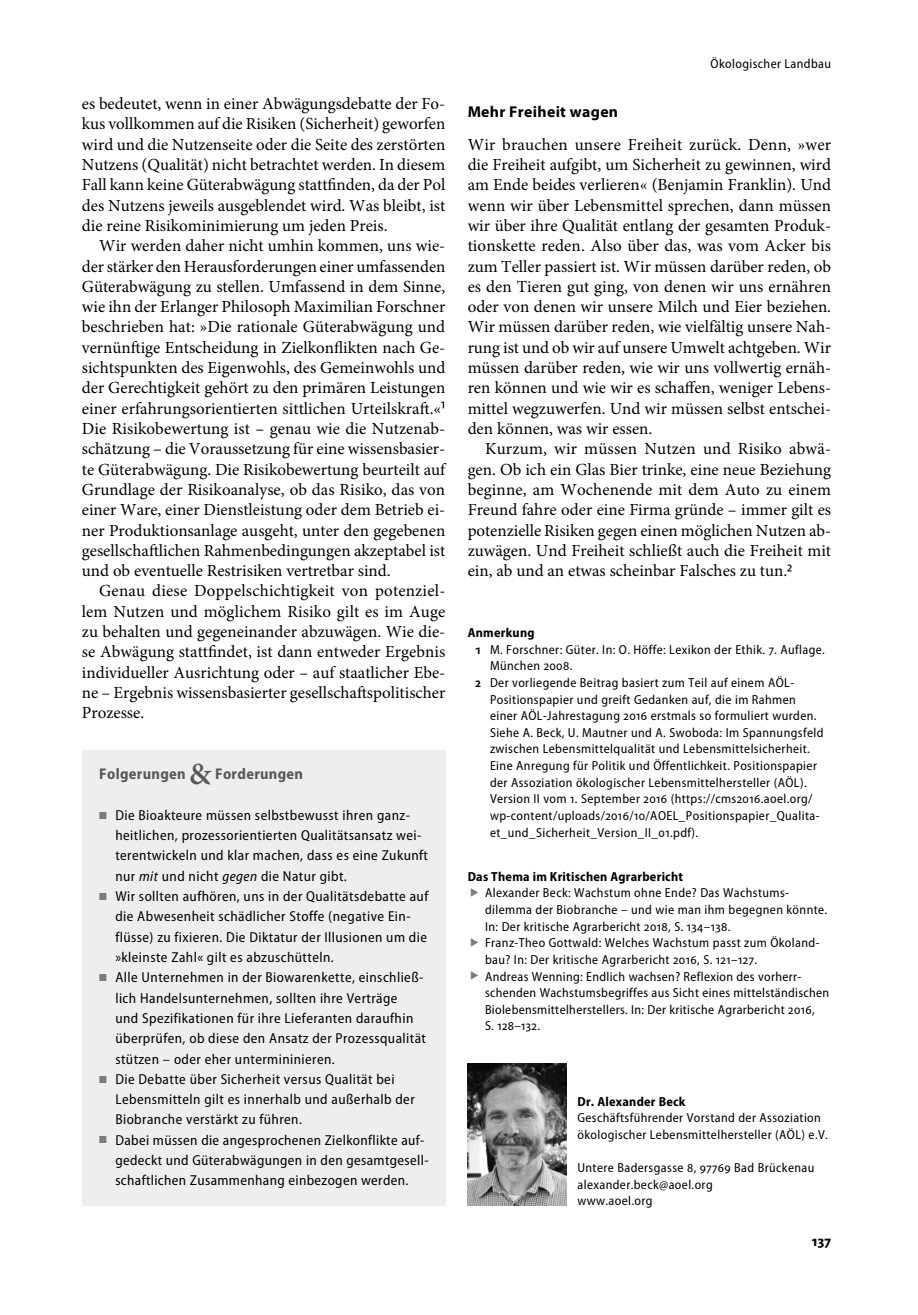
<style>
.page{position:relative;width:918px;height:1315px;background:#fff}
.page>*{position:absolute;margin:0;border:0;box-sizing:border-box;transform-origin:0 0}
.t1{font:16.97px/20.3px "Minion Pro";color:#000;text-align:justify}
.t2{font:700 15.75px "Myriad Pro";letter-spacing:.02em;color:#000}
.t3{font:700 semi-condensed 15.58px "Myriad Pro";letter-spacing:.02em;color:#585858}
.t4{font:700 semi-condensed 14.88px "Myriad Pro";color:#000}
.t5{font:semi-condensed 14.35px/20.3px "Myriad Pro";letter-spacing:.03em;color:#000}
.t6{font:semi-condensed 13.12px/16.6px "Myriad Pro";letter-spacing:.03em;color:#000}
.t7{font:700 semi-condensed 13.12px "Myriad Pro";letter-spacing:.02em;color:#000}
.s1{font-family:"Myriad Pro";font-stretch:semi-condensed;font-size:17.5px}
.s2{font-family:"Minion Pro";font-weight:600;font-stretch:normal;font-size:30.8px}
.s3{color:#7c7c7c}
.s4{font-style:italic}
</style>
<div class="page">
<div style="left:82px;top:750px;width:363px;height:455px;background:#eee"></div>
<img style="left:468px;top:1063px;width:99px;height:142px">
<p class="t1" style="left:82px;top:95px;width:365px">es bedeutet, wenn in einer Abwägungsdebatte der Fo&shy;kus vollkommen auf die Risiken (Sicherheit) geworfen wird und die Nutzenseite oder die Seite des zerstörten Nutzens (Qualität) nicht betrachtet werden. In diesem Fall kann keine Güterabwägung stattfinden, da der Pol des Nutzens jeweils ausgeblendet wird. Was bleibt, ist die reine Risikominimierung um jeden Preis.</p>
<p class="t1" style="left:82px;top:237px;width:365px;text-indent:17px">Wir werden daher nicht umhin kommen, uns wie&shy;der stärker den Herausforderungen einer umfassenden Güterabwägung zu stellen. Umfassend in dem Sinne, wie ihn der Erlanger Philosoph Maximilian Forschner beschrieben hat: »Die rationale Güterabwägung und vernünftige Entscheidung in Zielkonflikten nach Ge&shy;sichtspunkten des Eigenwohls, des Gemeinwohls und der Gerechtigkeit gehört zu den primären Leistungen einer erfahrungsorientierten sittlichen Urteilskraft.«<span class="s1">¹<br></span>Die Risikobewertung ist – genau wie die Nutzenab&shy;schätzung – die Voraussetzung für eine wissensbasier&shy;te Güterabwägung. Die Risikobewertung beurteilt auf Grundlage der Risikoanalyse, ob das Risiko, das von einer Ware, einer Dienstleistung oder dem Betrieb ei&shy;ner Produktionsanlage ausgeht, unter den gegebenen gesellschaftlichen Rahmenbedingungen akzeptabel ist und ob eventuelle Restrisiken vertretbar sind.</p>
<p class="t1" style="left:82px;top:582px;width:365px;text-indent:17px">Genau diese Doppelschichtigkeit von potenziel&shy;lem Nutzen und möglichem Risiko gilt es im Auge zu behalten und gegeneinander abzuwägen. Wie die&shy;se Abwägung stattfindet, ist dann entweder Ergebnis individueller Ausrichtung oder – auf staatlicher Ebe&shy;ne – Ergebnis wissensbasierter gesellschaftspolitischer Prozesse.</p>
<p class="t3" style="left:99px;top:768px;width:205px">Folgerungen <span class="s2">&amp;</span> Forderungen</p>
<p class="t5" style="left:115px;top:806px;width:314px;text-indent:-16px"><span class="s3">■</span> Die Bioakteure müssen selbstbewusst ihren ganz&shy;heitlichen, prozessorientierten Qualitätsansatz wei&shy;terentwickeln und klar machen, dass es eine Zukunft nur <span class="s4">mit</span> und nicht <span class="s4">gegen</span> die Natur gibt.</p>
<p class="t5" style="left:115px;top:887px;width:314px;text-indent:-16px"><span class="s3">■</span> Wir sollten aufhören, uns in der Qualitätsdebatte auf die Abwesenheit schädlicher Stoffe (negative Ein&shy;flüsse) zu fixieren. Die Diktatur der Illusionen um die »kleinste Zahl« gilt es abzuschütteln.</p>
<p class="t5" style="left:115px;top:969px;width:312px;text-indent:-16px"><span class="s3">■</span> Alle Unternehmen in der Biowarenkette, einschließ&shy;lich Handelsunternehmen, sollten ihre Verträge<br>und Spezifikationen für ihre Lieferanten daraufhin überprüfen, ob diese den Ansatz der Prozessqualität stützen – oder eher untermininieren.</p>
<p class="t5" style="left:115px;top:1070px;width:301px;text-indent:-16px"><span class="s3">■</span> Die Debatte über Sicherheit versus Qualität bei<br>Lebensmitteln gilt es innerhalb und außerhalb der<br>Biobranche verstärkt zu führen.</p>
<p class="t5" style="left:115px;top:1131px;width:315px;text-indent:-16px"><span class="s3">■</span> Dabei müssen die angesprochenen Zielkonflikte auf&shy;gedeckt und Güterabwägungen in den gesamtgesell&shy;schaftlichen Zusammenhang einbezogen werden.</p>
<p class="t6" style="left:710px;top:57px;width:122px">Ökologischer Landbau</p>
<p class="t2" style="left:468px;top:106px;width:152px">Mehr Freiheit wagen</p>
<p class="t1" style="left:468px;top:136px;width:365px">Wir brauchen unsere Freiheit zurück. Denn, »wer die Freiheit aufgibt, um Sicherheit zu gewinnen, wird am Ende beides verlieren« (Benjamin Franklin). Und wenn wir über Lebensmittel sprechen, dann müssen wir über ihre Qualität entlang der gesamten Produk&shy;tionskette reden. Also über das, was vom Acker bis zum Teller passiert ist. Wir müssen darüber reden, ob es den Tieren gut ging, von denen wir uns ernähren oder von denen wir unsere Milch und Eier beziehen.<br>Wir müssen darüber reden, wie vielfältig unsere Nah&shy;rung ist und ob wir auf unsere Umwelt achtgeben. Wir müssen darüber reden, wie wir uns vollwertig ernäh&shy;ren können und wie wir es schaffen, weniger Lebens&shy;mittel wegzuwerfen. Und wir müssen selbst entschei&shy;den können, was wir essen.</p>
<p class="t1" style="left:468px;top:440px;width:365px;text-indent:17px">Kurzum, wir müssen Nutzen und Risiko abwä&shy;gen. Ob ich ein Glas Bier trinke, eine neue Beziehung beginne, am Wochenende mit dem Auto zu einem Freund fahre oder eine Firma gründe – immer gilt es potenzielle Risiken gegen einen möglichen Nutzen ab&shy;zuwägen. Und Freiheit schließt auch die Freiheit mit ein, ab und an etwas scheinbar Falsches zu tun.<span class="s1">²</span></p>
<p class="t7" style="left:468px;top:628px;width:68px">Anmerkung</p>
<p class="t6" style="left:490px;top:642px;width:336px">M. Forschner: Güter. In: O. Höffe: Lexikon der Ethik. 7. Auflage.<br>München 2008.<br>Der vorliegende Beitrag basiert zum Teil auf einem AÖL-<br>Posi tionspapier und greift Gedanken auf, die im Rahmen einer AÖL-Jahrestagung 2016 erstmals so formuliert wurden.<br>Siehe A. Beck, U. Mautner und A. Swoboda: Im Spannungsfeld zwischen Lebensmittelqualität und Lebensmittelsicherheit.<br>Eine Anregung für Politik und Öffentlichkeit. Positionspapier der Assoziation ökologischer Lebensmittelhersteller (AÖL).<br>Version II vom 1. September 2016 (https://cms2016.aoel.org/ wp-content/uploads/2016/10/AOEL_Positionspapier_Qualita&shy;et_und_Sicherheit_Version_II_01.pdf).</p>
<p class="t7" style="left:468px;top:871px;width:217px">Das Thema im Kritischen Agrarbericht</p>
<p class="t6" style="left:485px;top:886px;width:346px">Alexander Beck: Wachstum ohne Ende? Das Wachstums&shy;dilemma der Biobranche – und wie man ihm begegnen könnte.<br>In: Der kritische Agrarbericht 2018, S. 134–138.<br>Franz-Theo Gottwald: Welches Wachstum passt zum Ökoland&shy;bau? In: Der kritische Agrarbericht 2016, S. 121–127.<br>Andreas Wenning: Endlich wachsen? Reflexion des vorherr&shy;schenden Wachstumsbegriffes aus Sicht eines mittelständischen Biolebensmittelherstellers. In: Der kritische Agrarbericht 2016,<br>S. 128–132.</p>
<p class="t7" style="left:577px;top:1096px;width:110px">Dr. Alexander Beck</p>
<p class="t6" style="left:577px;top:1111px;width:252px">Geschäftsführender Vorstand der Assoziation ökologischer Lebensmittelhersteller (AÖL) e.V.</p>
<p class="t6" style="left:577px;top:1161px;width:238px">Untere Badersgasse 8, 97769 Bad Brückenau alexander.beck@aoel.org<br>www.aoel.org</p>
<p class="t4" style="left:812px;top:1235px;width:21px">137</p>
</div>
